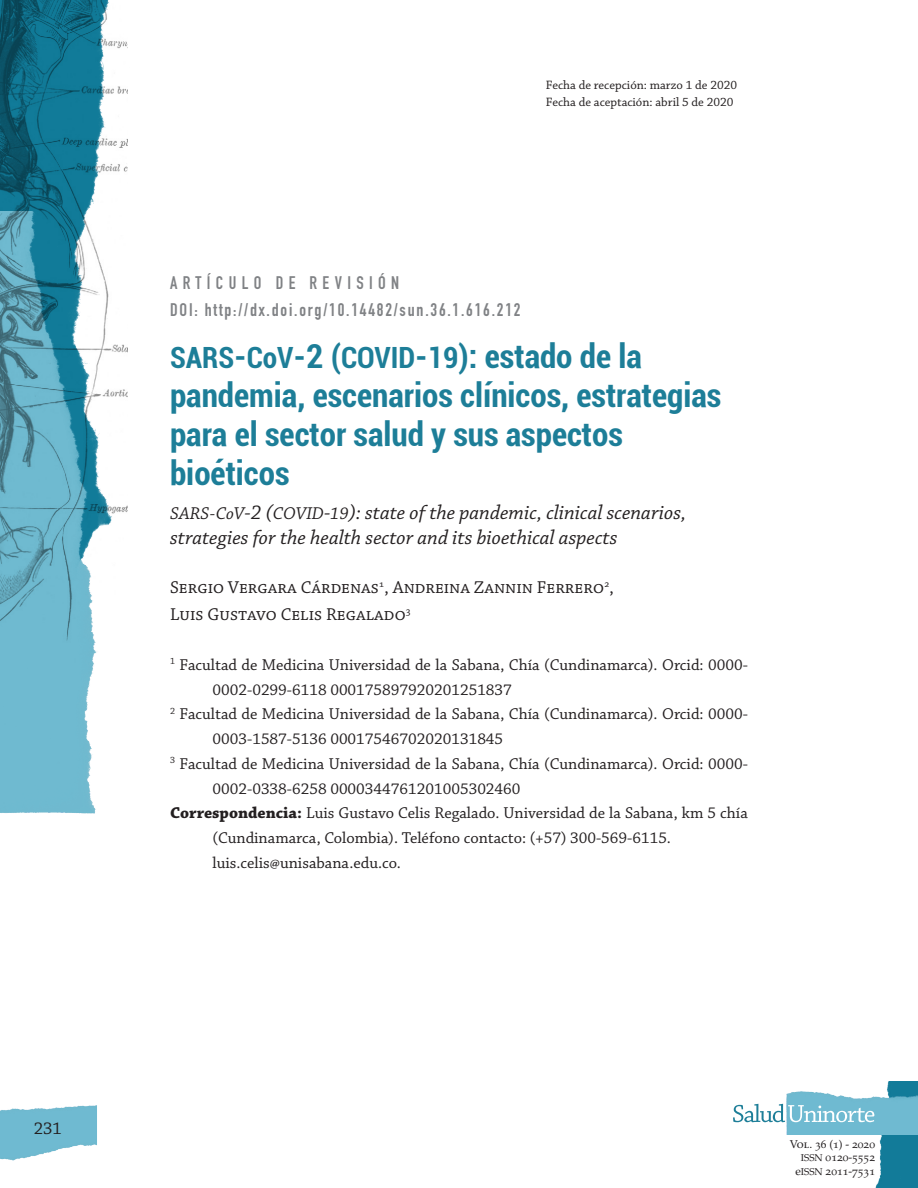
<style>
.page{position:relative;width:918px;height:1188px;background:#fff}
.page>*{position:absolute;margin:0;border:0;box-sizing:border-box;transform-origin:0 0}
.t1{font:700 condensed 33px/39px "Roboto";color:#1d7e98}
.t2{font:italic 21px/25.5px "Chaparral Pro";color:#231f20}
.t3{font:18px/27px "Chaparral Pro";color:#231f20}
.t4{font:18px/27px "DIN Engschrift Std";letter-spacing:.1em;color:#808285}
.t5{font:16.5px "Chaparral Pro";color:#231f20}
.t6{font:12.75px/17.1px "Chaparral Pro";color:#231f20}
.t7{font:11.4px/13.5px "Palatino LT Std";color:#231f20;text-align:right}
.s1{font-size:29.25px}
.s2{font-size:18px}
.s3{font-weight:700}
.s4{font-size:9.9px}
</style>
<div class="page">
<img style="left:0;top:673px;width:96px;height:141px">
<img style="left:0;top:0;width:127px;height:673px">
<img style="left:0;top:1105px;width:97px;height:56px">
<img style="left:850px;top:1082px;width:68px;height:106px">
<img style="left:787px;top:1090px;width:131px;height:44px">
<img style="left:0;top:1105px;width:1px;height:29px">
<svg style="left:733px;top:1104px;width:141px;height:18px"></svg>
<p class="t3" style="left:34px;top:1115px;width:30px">231</p>
<p class="t6" style="left:546px;top:77px;width:193px">Fecha de recepción: marzo 1 de 2020<br>Fecha de aceptación: abril 5 de 2020</p>
<p class="t4" style="left:170px;top:270px;width:352px">ARTÍCULO DE REVISIÓN<br>DOI: http://dx.doi.org/10.14482/sun.36.1.616.212</p>
<h1 class="t1" style="left:170px;top:335px;width:553px"><span class="s1">SARS</span>-<span class="s1">CoV</span>-2 (<span class="s1">COVID</span>-<span class="s1">19</span>): estado de la pandemia, escenarios clínicos, estrategias para el sector salud y sus aspectos bioéticos</h1>
<p class="t2" style="left:170px;top:500px;width:518px"><span class="s2">SARS-CoV</span>-2 (<span class="s2">COVID</span>-<span class="s2">19</span>): state of the pandemic, clinical scenarios, strategies for the health sector and its bioethical aspects</p>
<p class="t3" style="left:170px;top:574px;width:445px">Sergio Vergara Cárdenas<sup>1</sup>, Andreina Zannin Ferrero<sup>2</sup>,<br>Luis Gustavo Celis Regalado<sup>3</sup></p>
<p class="t5" style="left:170px;top:656px;width:579px"><sup>1</sup> Facultad de Medicina Universidad de la Sabana, Chía (Cundinamarca). Orcid: 0000-</p>
<p class="t5" style="left:213px;top:680px;width:301px">0002-0299-6118 000175897920201251837</p>
<p class="t5" style="left:170px;top:705px;width:579px"><sup>2</sup> Facultad de Medicina Universidad de la Sabana, Chía (Cundinamarca). Orcid: 0000-</p>
<p class="t5" style="left:213px;top:730px;width:292px">0003-1587-5136 00017546702020131845</p>
<p class="t5" style="left:170px;top:755px;width:579px"><sup>3</sup> Facultad de Medicina Universidad de la Sabana, Chía (Cundinamarca). Orcid: 0000-</p>
<p class="t5" style="left:213px;top:779px;width:309px">0002-0338-6258 0000344761201005302460</p>
<p class="t5" style="left:170px;top:804px;width:579px"><span class="s3">Correspondencia:</span> Luis Gustavo Celis Regalado. Universidad de la Sabana, km 5 chía</p>
<p class="t5" style="left:213px;top:829px;width:460px">(Cundinamarca, Colombia). Teléfono contacto: (+57) 300-569-6115.</p>
<p class="t5" style="left:213px;top:854px;width:190px">luis.celis@unisabana.edu.co.</p>
<p class="t7" style="left:790px;top:1137px;width:87px">Vol. 36 (1) - 2020<br><span class="s4">ISSN</span> 0120-5552 e<span class="s4">ISSN</span> 2011-7531</p>
</div>
